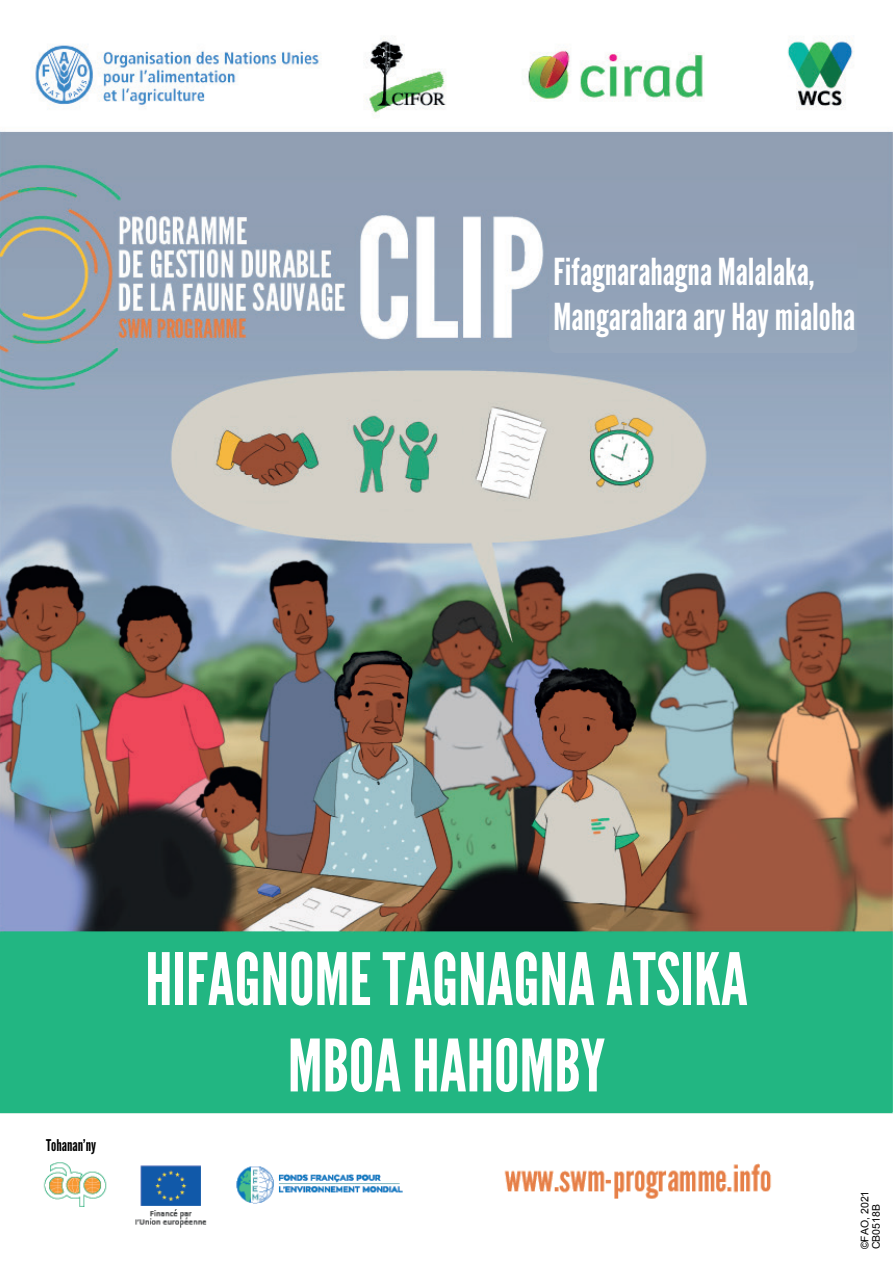
<style>
.page{position:relative;width:893px;height:1263px;background:#fff}
.page>*{position:absolute;margin:0;border:0;box-sizing:border-box;transform-origin:0 0}
.t1{font:72px/86.4px "League Gothic";color:#fff;text-align:center}
.t2{font:37.05px/44.5px "League Gothic";color:#fff}
.t3{font:16.2px "League Gothic";color:#000001}
.t4{font:10.5px/11.4px "Arial";color:#000001}
</style>
<div class="page">
<img style="left:0;top:39px;width:893px;height:958px">
<img style="left:0;top:997px;width:893px;height:231px">
<div style="left:35px;top:1128px;width:102px;height:33px;background:#fff"></div>
<div style="left:1px;top:934px;width:891px;height:179px;background:#22b682"></div>
<div style="left:549px;top:235px;width:308px;height:118px;background:#92a2b8"></div>
<p class="t2" style="left:553px;top:250px;width:303px">Fifagnarahagna Malalaka,<br>Mangarahara ary Hay mialoha</p>
<p class="t3" style="left:46px;top:1136px;width:51px">Tohanan’ny</p>
<h1 class="t1" style="left:145px;top:936px;width:604px">HIFAGNOME TAGNAGNA ATSIKA<br>MBOA HAHOMBY</h1>
<p class="t4" style="left:859px;top:1249px;width:60px;rotate:-90deg">©FAO, 2021<br>CB0518B</p>
</div>
